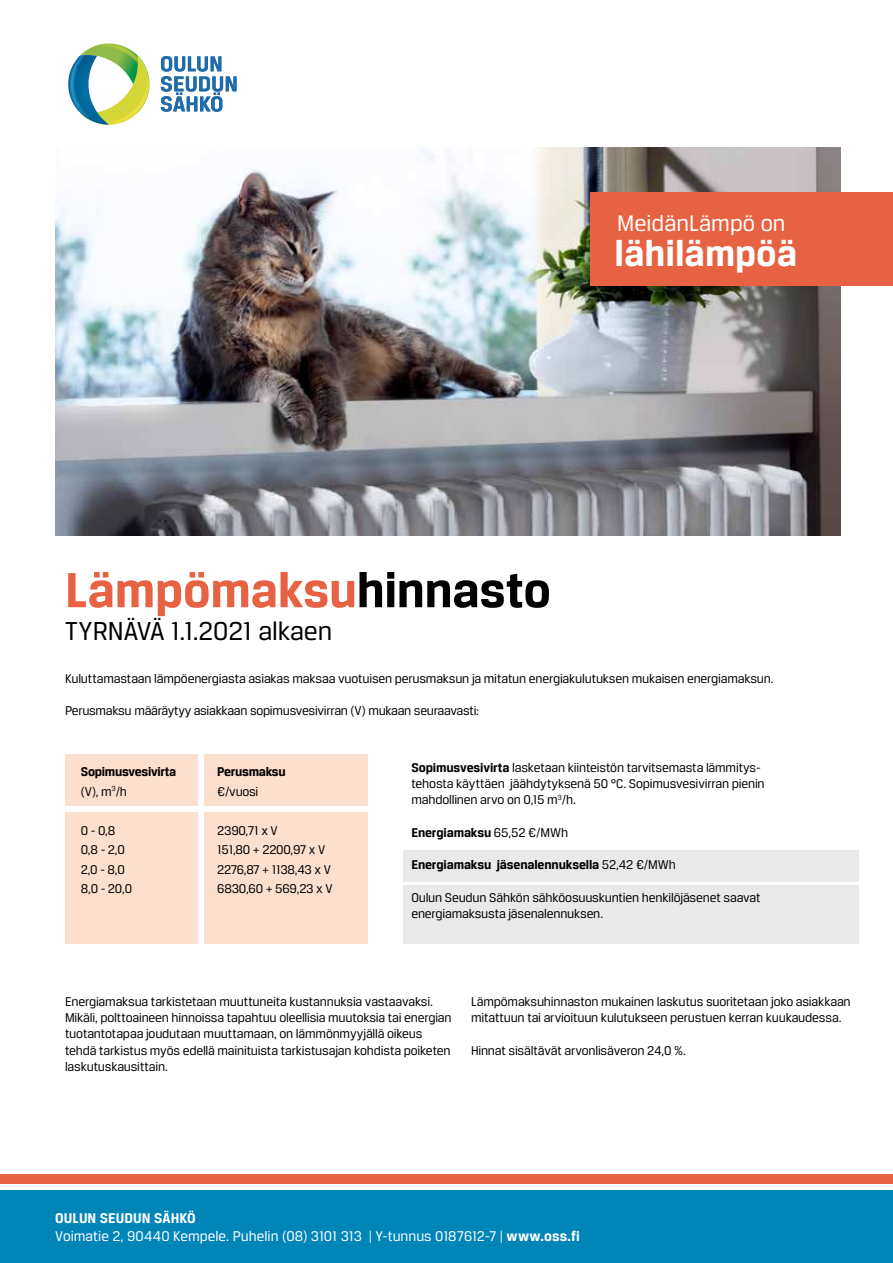
<style>
.page{position:relative;width:893px;height:1263px;background:#fff}
.page>*{position:absolute;margin:0;border:0;box-sizing:border-box;transform-origin:0 0}
.t1{font:700 52.5px "Breuer Text";letter-spacing:-.01em;color:#e76242}
.t2{font:700 39px "Breuer Text";color:#fff}
.t3{font:27.6px "Breuer Text";letter-spacing:-.005em;color:#000}
.t4{font:24px "Breuer Text";color:#fff}
.t5{font:15px/18px "Breuer Text";color:#fff}
.t6{font:13.5px/16.2px "Breuer Text";letter-spacing:-.015em;color:#000}
.t7{font:700 13.5px "Breuer Text";letter-spacing:-.01em;color:#000}
.s1{color:#000}
.s2{font-weight:700}
.s3{font-weight:400}
</style>
<div class="page">
<div style="left:403px;top:850px;width:456px;height:31px;background:#e9e9e9"></div>
<div style="left:403px;top:886px;width:456px;height:58px;background:#e9e9e9"></div>
<div style="left:65px;top:813px;width:133px;height:131px;background:#fddfce"></div>
<div style="left:204px;top:813px;width:164px;height:131px;background:#fddfce"></div>
<div style="left:65px;top:755px;width:133px;height:51px;background:#fddfce"></div>
<div style="left:204px;top:755px;width:164px;height:51px;background:#fddfce"></div>
<img style="left:55px;top:148px;width:785px;height:388px">
<div style="left:0;top:1191px;width:893px;height:72px;background:#0085b8"></div>
<div style="left:0;top:1174px;width:893px;height:10px;background:#e76242"></div>
<div style="left:590px;top:192px;width:303px;height:94px;background:#e76242"></div>
<svg style="left:162px;top:56px;width:74px;height:56px"></svg>
<img style="left:160px;top:58px;width:5px;height:54px">
<svg style="left:105px;top:79px;width:45px;height:47px"></svg>
<img style="left:68px;top:53px;width:37px;height:72px">
<img style="left:82px;top:43px;width:68px;height:36px">
<h3 class="t4" style="left:617px;top:210px;width:170px">MeidänLämpö on</h3>
<h2 class="t2" style="left:614px;top:231px;width:184px">lähilämpöä</h2>
<h1 class="t1" style="left:65px;top:560px;width:487px">Lämpömaksu<span class="s1">hinnasto</span></h1>
<h3 class="t3" style="left:65px;top:616px;width:269px">TYRNÄVÄ 1.1.2021 alkaen</h3>
<p class="t6" style="left:65px;top:670px;width:710px">Kuluttamastaan lämpöenergiasta asiakas maksaa vuotuisen perusmaksun ja mitatun energiakulutuksen mukaisen energiamaksun.</p>
<p class="t6" style="left:65px;top:703px;width:416px">Perusmaksu määräytyy asiakkaan sopimusvesivirran (V) mukaan seuraavasti:</p>
<p class="t7" style="left:81px;top:764px;width:97px">Sopimusvesivirta</p>
<p class="t7" style="left:217px;top:764px;width:70px">Perusmaksu</p>
<p class="t6" style="left:81px;top:783px;width:48px">(V), m<sup>3</sup>/h</p>
<p class="t6" style="left:217px;top:783px;width:43px">€/vuosi</p>
<p class="t6" style="left:81px;top:822px;width:36px">0 - 0,8</p>
<p class="t6" style="left:217px;top:822px;width:62px">2390,71 x V</p>
<p class="t6" style="left:81px;top:841px;width:46px">0,8 - 2,0</p>
<p class="t6" style="left:217px;top:841px;width:110px">151,80 + 2200,97 x V</p>
<p class="t6" style="left:81px;top:861px;width:46px">2,0 - 8,0</p>
<p class="t6" style="left:217px;top:861px;width:115px">2276,87 + 1138,43 x V</p>
<p class="t6" style="left:81px;top:880px;width:53px">8,0 - 20,0</p>
<p class="t6" style="left:217px;top:880px;width:117px">6830,60 + 569,23 x V</p>
<p class="t6" style="left:411px;top:759px;width:355px"><span class="s2">Sopimusvesivirta</span> lasketaan kiinteistön tarvitsemasta lämmitys&shy;tehosta käyttäen jäähdytyksenä 50 °C. Sopimusvesivirran pienin mahdollinen arvo on 0,15 m<sup>3</sup>/h.</p>
<p class="t7" style="left:411px;top:825px;width:158px">Energiamaksu <span class="s3">65,52 €/MWh</span></p>
<p class="t7" style="left:411px;top:857px;width:266px">Energiamaksu jäsenalennuksella <span class="s3">52,42 €/MWh</span></p>
<p class="t6" style="left:411px;top:889px;width:351px">Oulun Seudun Sähkön sähköosuuskuntien henkilöjäsenet saavat energiamaksusta jäsenalennuksen.</p>
<p class="t6" style="left:65px;top:993px;width:388px">Energiamaksua tarkistetaan muuttuneita kustannuksia vastaavaksi.<br>Mikäli, polttoaineen hinnoissa tapahtuu oleellisia muutoksia tai energian tuotantotapaa joudutaan muuttamaan, on lämmönmyyjällä oikeus tehdä tarkistus myös edellä mainituista tarkistusajan kohdista poiketen laskutuskausittain.</p>
<p class="t6" style="left:471px;top:993px;width:381px">Lämpömaksuhinnaston mukainen laskutus suoritetaan joko asiakkaan mitattuun tai arvioituun kulutukseen perustuen kerran kuukaudessa.</p>
<p class="t6" style="left:471px;top:1042px;width:216px">Hinnat sisältävät arvonlisäveron 24,0 %.</p>
<p class="t5" style="left:55px;top:1208px;width:526px"><span class="s2">OULUN SEUDUN SÄHKÖ<br></span>Voimatie 2, 90440 Kempele. Puhelin (08) 3101 313 | Y-tunnus 0187612-7 | <span class="s2">www.oss.fi</span></p>
</div>
